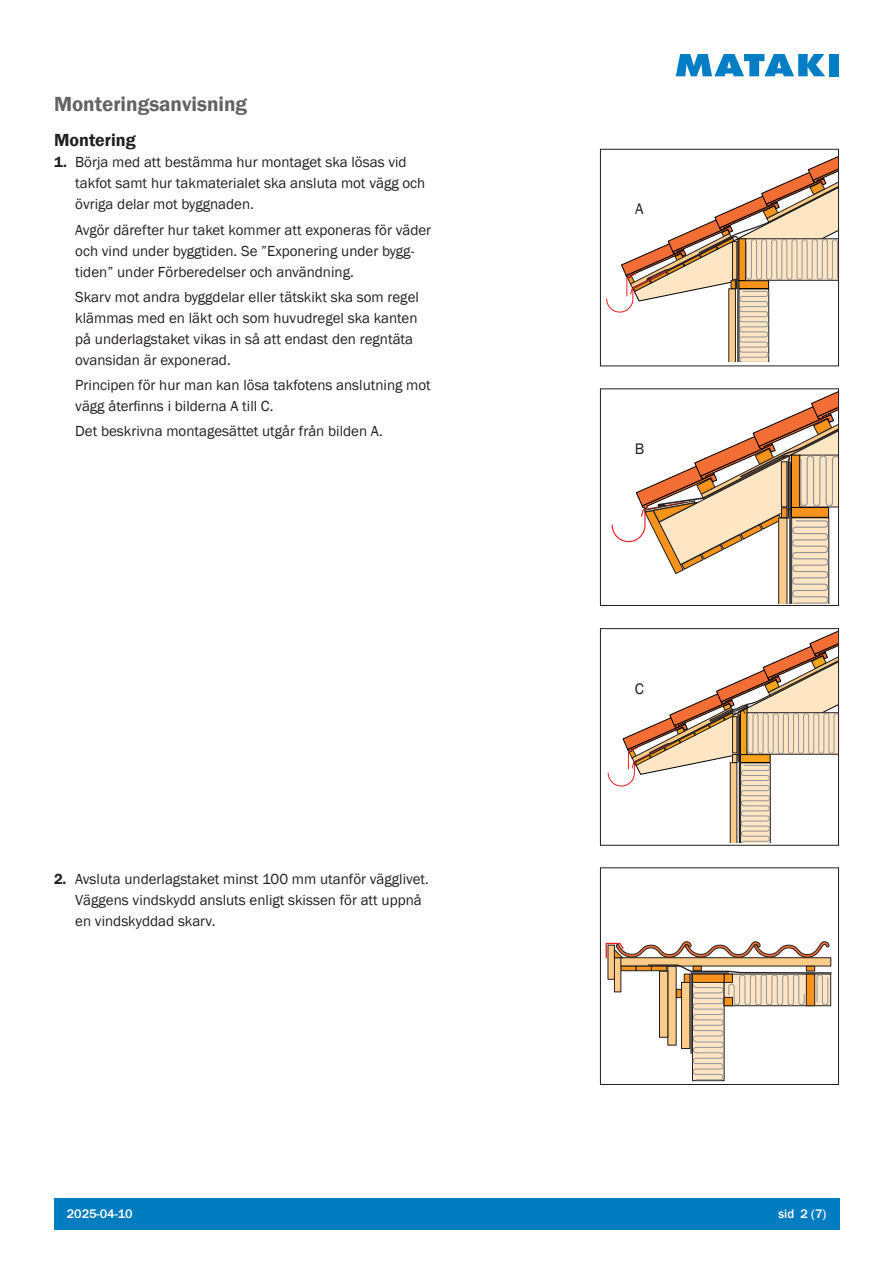
<style>
.page{position:relative;width:893px;height:1263px;background:#fff}
.page>*{position:absolute;margin:0;border:0;box-sizing:border-box;transform-origin:0 0}
.t1{font:600 21px "Franklin Gothic";color:#636366}
.t2{font:600 18px "Franklin Gothic";color:#231f20}
.t3{font:15.75px "Franklin Gothic";color:#231f20}
.t4{font:15px/21px "Franklin Gothic";color:#231f20}
.t5{font:500 12.75px "Franklin Gothic";color:#fff}
.s1{font-weight:600}
</style>
<div class="page">
<div style="left:54px;top:1198px;width:785px;height:32px;background:#007dc0"></div>
<svg style="left:676px;top:54px;width:149px;height:22px"></svg>
<div style="left:829px;top:54px;width:10px;height:22px;background:#007ec5"></div>
<svg style="left:606px;top:156px;width:231px;height:206px"></svg>
<div style="left:600px;top:149px;width:239px;height:217px;border:1px solid #231f20"></div>
<svg style="left:608px;top:631px;width:229px;height:211px"></svg>
<div style="left:600px;top:628px;width:239px;height:218px;border:1px solid #231f20"></div>
<svg style="left:612px;top:391px;width:225px;height:213px"></svg>
<svg style="left:781px;top:462px;width:6px;height:45px"></svg>
<div style="left:600px;top:388px;width:239px;height:218px;border:1px solid #231f20"></div>
<svg style="left:605px;top:941px;width:227px;height:140px"></svg>
<div style="left:600px;top:867px;width:239px;height:218px;border:1px solid #231f20"></div>
<h1 class="t1" style="left:54px;top:91px;width:195px">Monteringsanvisning</h1>
<p class="t2" style="left:54px;top:129px;width:83px">Montering</p>
<p class="t4" style="left:75px;top:152px;width:352px;text-indent:-21px"><span class="s1">1.</span> Börja med att bestämma hur montaget ska lösas vid takfot samt hur takmaterialet ska ansluta mot vägg och övriga delar mot byggnaden.</p>
<p class="t4" style="left:75px;top:219px;width:357px">Avgör därefter hur taket kommer att exponeras för väder och vind under byggtiden. Se ”Exponering under bygg&shy;tiden” under Förberedelser och användning.</p>
<p class="t4" style="left:75px;top:287px;width:345px">Skarv mot andra byggdelar eller tätskikt ska som regel klämmas med en läkt och som huvudregel ska kanten på underlagstaket vikas in så att endast den regntäta ovansidan är exponerad.</p>
<p class="t4" style="left:75px;top:375px;width:357px">Principen för hur man kan lösa takfotens anslutning mot vägg återfinns i bilderna A till C.</p>
<p class="t4" style="left:75px;top:421px;width:309px">Det beskrivna montagesättet utgår från bilden A.</p>
<p class="t4" style="left:75px;top:869px;width:355px;text-indent:-21px"><span class="s1">2.</span> Avsluta underlagstaket minst 100 mm utanför vägglivet.<br>Väggens vindskydd ansluts enligt skissen för att uppnå en vindskyddad skarv.</p>
<p class="t3" style="left:635px;top:199px;width:10px">A</p>
<p class="t3" style="left:635px;top:439px;width:11px">B</p>
<p class="t3" style="left:635px;top:679px;width:11px">C</p>
<p class="t5" style="left:67px;top:1206px;width:67px">2025-04-10</p>
<p class="t5" style="left:778px;top:1206px;width:49px">sid 2 (7)</p>
</div>
